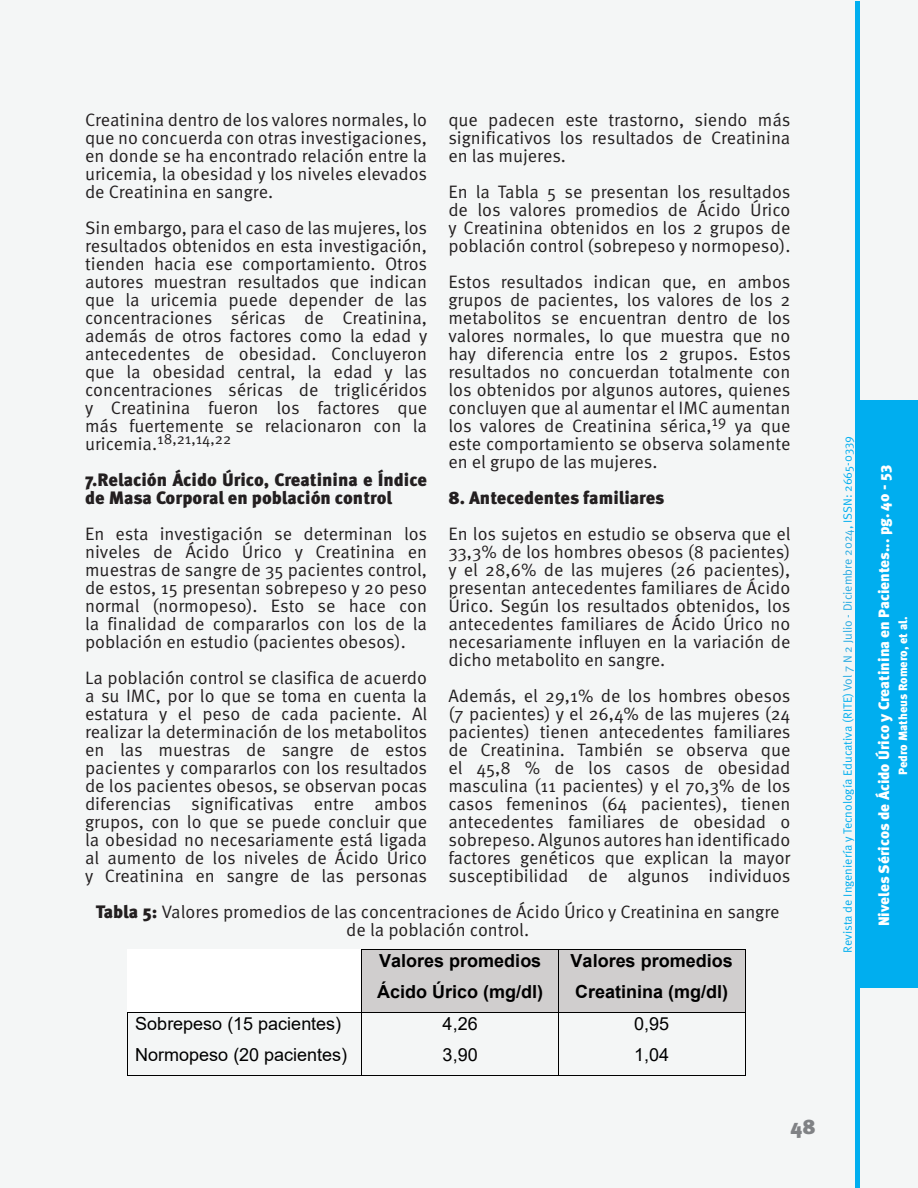
<style>
.page{position:relative;width:918px;height:1188px;background:#f4f6f6}
.page>*{position:absolute;margin:0;border:0;box-sizing:border-box;transform-origin:0 0}
.t1{font:900 21px "Meta Pro";color:#808285}
.txt{font:18px/18px "Meta Pro";color:#231f20;text-align:justify}
.txt-2{font:900 18px/18px "Meta Pro";color:#231f20}
.t2{font:700 18px/30.9px "Arial";color:#000}
.t3{font:18px "Arial";letter-spacing:.005em;color:#000}
.t4{font:900 15px "Meta Pro";color:#fff}
.txt-3{font:15px "Meta Pro";color:#231f20}
.t5{font:12px "Meta Pro";color:#00aeef}
.t6{font:900 12px "Meta Pro";color:#fff}
.s1{font-size:18px}
.s2{font-weight:900}
.s3{color:#29abe2}
</style>
<div class="page">
<div style="left:859px;top:400px;width:59px;height:588px;background:#00aeef"></div>
<hr style="left:855px;top:2px;width:4px;height:1186px;background:#00aeef">
<div style="left:127px;top:950px;width:234px;height:62px;background:#fff"></div>
<div style="left:362px;top:950px;width:196px;height:62px;background:#d0cece"></div>
<div style="left:559px;top:950px;width:186px;height:62px;background:#d0cece"></div>
<hr style="left:362px;top:950px;width:196px;height:1px;background:#000">
<hr style="left:559px;top:950px;width:186px;height:1px;background:#000">
<hr style="left:361px;top:950px;width:1px;height:62px;background:#000">
<hr style="left:558px;top:950px;width:1px;height:62px;background:#000">
<hr style="left:745px;top:950px;width:1px;height:62px;background:#000">
<hr style="left:128px;top:1012px;width:233px;height:1px;background:#000">
<hr style="left:362px;top:1012px;width:196px;height:1px;background:#000">
<hr style="left:559px;top:1012px;width:186px;height:1px;background:#000">
<hr style="left:127px;top:1013px;width:1px;height:31px;background:#000">
<hr style="left:361px;top:1013px;width:1px;height:31px;background:#000">
<hr style="left:558px;top:1013px;width:1px;height:31px;background:#000">
<hr style="left:745px;top:1013px;width:1px;height:31px;background:#000">
<hr style="left:127px;top:1044px;width:1px;height:31px;background:#000">
<hr style="left:127px;top:1075px;width:234px;height:1px;background:#000">
<hr style="left:361px;top:1044px;width:1px;height:31px;background:#000">
<hr style="left:362px;top:1075px;width:196px;height:1px;background:#000">
<hr style="left:558px;top:1044px;width:1px;height:31px;background:#000">
<hr style="left:559px;top:1075px;width:186px;height:1px;background:#000">
<hr style="left:745px;top:1044px;width:1px;height:31px;background:#000">
<p class="txt" style="left:85px;top:111px;width:344px">Creatinina dentro de los valores normales, lo que no concuerda con otras investigaciones, en donde se ha encontrado relación entre la uricemia, la obesidad y los niveles elevados de Creatinina en sangre.</p>
<p class="txt" style="left:85px;top:219px;width:344px">Sin embargo, para el caso de las mujeres, los resultados obtenidos en esta investigación, tienden hacia ese comportamiento. Otros autores muestran resultados que indican que la uricemia puede depender de las concentraciones séricas de Creatinina, además de otros factores como la edad y antecedentes de obesidad. Concluyeron que la obesidad central, la edad y las concentraciones séricas de triglicéridos y Creatinina fueron los factores que más fuertemente se relacionaron con la</p>
<p class="txt-3" style="left:85px;top:429px;width:148px"><span class="s1">uricemia.</span>18,21,14,22</p>
<p class="txt-2" style="left:85px;top:471px;width:344px">7.Relación Ácido Úrico, Creatinina e Índice de Masa Corporal en población control</p>
<p class="txt" style="left:85px;top:525px;width:344px">En esta investigación se determinan los niveles de Ácido Úrico y Creatinina en muestras de sangre de 35 pacientes control, de estos, 15 presentan sobrepeso y 20 peso normal (normopeso). Esto se hace con la finalidad de compararlos con los de la población en estudio (pacientes obesos).</p>
<p class="txt" style="left:85px;top:669px;width:344px">La población control se clasifica de acuerdo a su IMC, por lo que se toma en cuenta la estatura y el peso de cada paciente. Al realizar la determinación de los metabolitos en las muestras de sangre de estos pacientes y compararlos con los resultados de los pacientes obesos, se observan pocas diferencias significativas entre ambos grupos, con lo que se puede concluir que la obesidad no necesariamente está ligada al aumento de los niveles de Ácido Úrico y Creatinina en sangre de las personas</p>
<p class="txt" style="left:448px;top:111px;width:344px">que padecen este trastorno, siendo más significativos los resultados de Creatinina en las mujeres.</p>
<p class="txt" style="left:448px;top:183px;width:344px">En la Tabla 5 se presentan los resultados de los valores promedios de Ácido Úrico y Creatinina obtenidos en los 2 grupos de población control (sobrepeso y normopeso).</p>
<p class="txt" style="left:448px;top:273px;width:344px">Estos resultados indican que, en ambos grupos de pacientes, los valores de los 2 metabolitos se encuentran dentro de los valores normales, lo que muestra que no hay diferencia entre los 2 grupos. Estos resultados no concuerdan totalmente con los obtenidos por algunos autores, quienes concluyen que al aumentar el IMC aumentan los valores de Creatinina sérica,<sup>19</sup> ya que este comportamiento se observa solamente en el grupo de las mujeres.</p>
<p class="txt-2" style="left:448px;top:489px;width:218px">8. Antecedentes familiares</p>
<p class="txt" style="left:448px;top:525px;width:344px">En los sujetos en estudio se observa que el 33,3% de los hombres obesos (8 pacientes) y el 28,6% de las mujeres (26 pacientes), presentan antecedentes familiares de Ácido Úrico. Según los resultados obtenidos, los antecedentes familiares de Ácido Úrico no necesariamente influyen en la variación de dicho metabolito en sangre.</p>
<p class="txt" style="left:448px;top:687px;width:344px">Además, el 29,1% de los hombres obesos (7 pacientes) y el 26,4% de las mujeres (24 pacientes) tienen antecedentes familiares de Creatinina. También se observa que el 45,8 % de los casos de obesidad masculina (11 pacientes) y el 70,3% de los casos femeninos (64 pacientes), tienen antecedentes familiares de obesidad o sobrepeso. Algunos autores han identificado factores genéticos que explican la mayor susceptibilidad de algunos individuos</p>
<p class="txt" style="left:96px;top:903px;width:685px;text-align:center"><span class="s2">Tabla 5:</span> Valores promedios de las concentraciones de Ácido Úrico y Creatinina en sangre de la población control.</p>
<p class="t2" style="left:377px;top:946px;width:168px">Valores promedios<br>Ácido Úrico (mg/dl)</p>
<p class="t2" style="left:571px;top:946px;width:164px">Valores promedios<br>Creatinina (mg/dl)</p>
<p class="t3" style="left:135px;top:1011px;width:207px">Sobrepeso (15 pacientes)</p>
<p class="t3" style="left:443px;top:1011px;width:37px">4,26</p>
<p class="t3" style="left:634px;top:1011px;width:37px">0,95</p>
<p class="t3" style="left:135px;top:1042px;width:214px">Normopeso (20 pacientes)</p>
<p class="t3" style="left:443px;top:1042px;width:37px">3,90</p>
<p class="t3" style="left:634px;top:1042px;width:37px">1,04</p>
<p class="t1" style="left:790px;top:1113px;width:27px">48</p>
<p class="t5" style="left:840px;top:953px;width:518px;rotate:-90deg">Revista de Ingeniería y Tecnología Educativa (RITE) <span class="s3">Vol 7 N 2 Julio - Diciembre 2024</span>, ISSN: 2665-0339</p>
<p class="t4" style="left:875px;top:926px;width:463px;rotate:-90deg">Niveles Séricos de Ácido Úrico y Creatinina en Pacientes... pg. 40 - 53</p>
<p class="t6" style="left:895px;top:775px;width:160px;rotate:-90deg">Pedro Matheus Romero, et al.</p>
</div>
